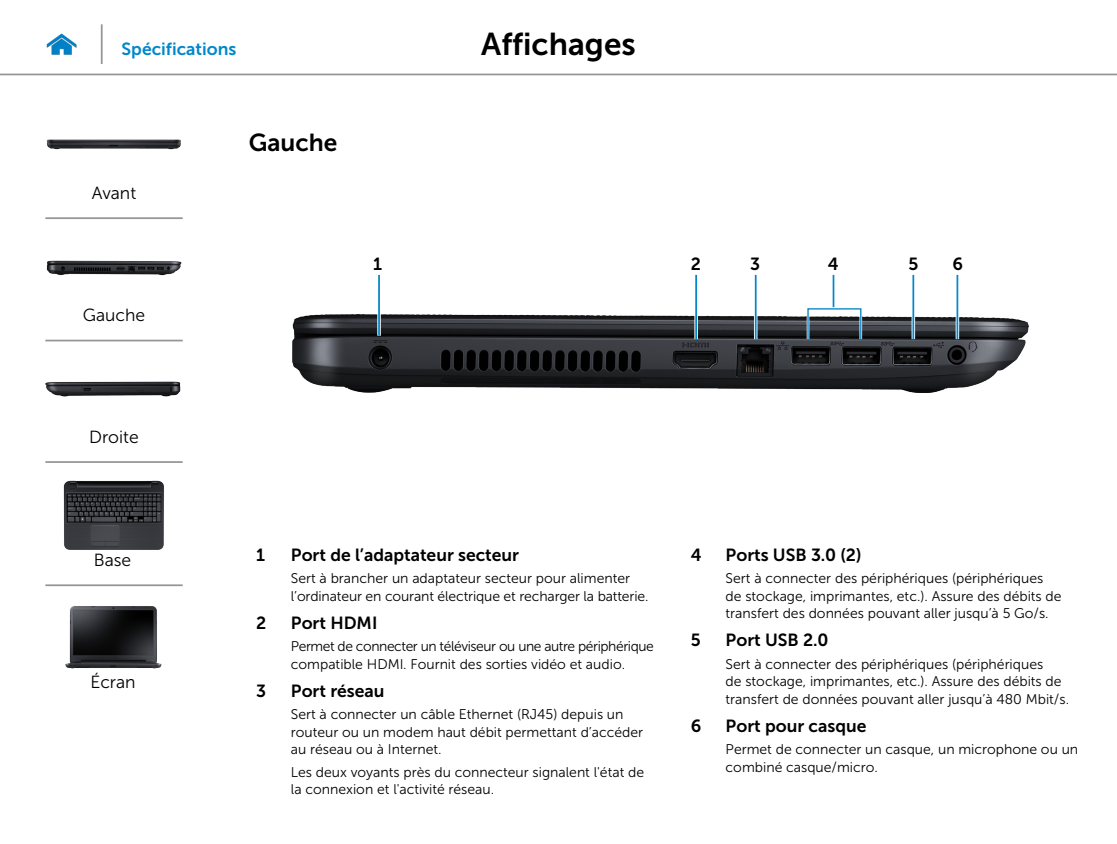
<style>
.page{position:relative;width:1117px;height:844px;background:#fff}
.page>*{position:absolute;margin:0;border:0;box-sizing:border-box;transform-origin:0 0}
.t1{font:31.5px "Museo Sans For Dell 700";color:#000}
.Head2{font:24.5px "Museo Sans For Dell 700";color:#000}
.Callout_Head{font:17.5px "Museo Sans For Dell 700";color:#000}
.t2{font:17.5px "Museo Sans For Dell 300";color:#000}
.t3{font:17.5px "Museo Sans For Dell 700";color:#0087cc}
.Callout-L{font:17.5px "Museo Sans For Dell 700";color:#000}
.Callout_description{font:14px/17.5px "Museo Sans For Dell 300";color:#000}
.Callout_description-2{font:14px/17.5px "Museo Sans For Dell 300";letter-spacing:-.03em;color:#000}
</style>
<div class="page">
<hr style="left:0;top:74px;width:1116px;height:1px;background:#939598">
<img style="left:46px;top:33px;width:31px;height:22px">
<img style="left:292px;top:290px;width:737px;height:102px">
<hr style="left:911px;top:275px;width:3px;height:64px;background:#fff">
<hr style="left:912px;top:275px;width:2px;height:64px;background:#0087cc">
<hr style="left:955px;top:275px;width:3px;height:64px;background:#fff">
<hr style="left:956px;top:275px;width:2px;height:64px;background:#0087cc">
<svg style="left:753px;top:275px;width:4px;height:64px"></svg>
<hr style="left:754px;top:275px;width:2px;height:64px;background:#0087cc">
<hr style="left:694px;top:275px;width:3px;height:64px;background:#fff">
<hr style="left:695px;top:275px;width:1px;height:64px;background:#0087cc">
<svg style="left:377px;top:290px;width:4px;height:45px"></svg>
<hr style="left:378px;top:275px;width:2px;height:60px;background:#0087cc">
<div style="left:806px;top:307px;width:55px;height:33px;border:3px solid #fff"></div>
<svg style="left:831px;top:275px;width:4px;height:32px"></svg>
<hr style="left:832px;top:275px;width:2px;height:32px;background:#0087cc">
<hr style="left:101px;top:24px;width:2px;height:40px;background:#939598">
<img style="left:46px;top:139px;width:135px;height:11px">
<img style="left:46px;top:260px;width:136px;height:16px">
<img style="left:45px;top:381px;width:136px;height:16px">
<img style="left:64px;top:480px;width:100px;height:69px">
<img style="left:65px;top:606px;width:97px;height:63px">
<hr style="left:45px;top:217px;width:138px;height:2px;background:#939598">
<hr style="left:45px;top:339px;width:138px;height:2px;background:#939598">
<hr style="left:45px;top:461px;width:138px;height:2px;background:#939598">
<hr style="left:45px;top:584px;width:138px;height:2px;background:#939598">
<p class="t3" style="left:122px;top:39px;width:116px">Spécifications</p>
<h1 class="t1" style="left:481px;top:26px;width:156px">Affichages</h1>
<p class="t2" style="left:92px;top:183px;width:46px">Avant</p>
<p class="t2" style="left:83px;top:305px;width:64px">Gauche</p>
<p class="t2" style="left:89px;top:428px;width:51px">Droite</p>
<p class="t2" style="left:94px;top:550px;width:39px">Base</p>
<p class="t2" style="left:90px;top:672px;width:47px">Écran</p>
<p class="Head2" style="left:249px;top:128px;width:90px">Gauche</p>
<p class="Callout-L" style="left:373px;top:254px;width:10px">1</p>
<p class="Callout-L" style="left:690px;top:254px;width:12px">2</p>
<p class="Callout-L" style="left:750px;top:254px;width:12px">3</p>
<p class="Callout-L" style="left:827px;top:254px;width:12px">4</p>
<p class="Callout-L" style="left:908px;top:254px;width:11px">5</p>
<p class="Callout-L" style="left:952px;top:254px;width:12px">6</p>
<p class="Callout_Head" style="left:256px;top:544px;width:10px">1</p>
<p class="Callout_Head" style="left:291px;top:544px;width:230px">Port de l’adaptateur secteur</p>
<p class="Callout_description" style="left:291px;top:569px;width:359px">Sert à brancher un adaptateur secteur pour alimenter l’ordinateur en courant électrique et recharger la batterie.</p>
<p class="Callout_Head" style="left:256px;top:612px;width:12px">2</p>
<p class="Callout_Head" style="left:291px;top:612px;width:88px">Port HDMI</p>
<p class="Callout_description-2" style="left:291px;top:637px;width:364px">Permet de connecter un téléviseur ou une autre périphérique compatible HDMI. Fournit des sorties vidéo et audio.</p>
<p class="Callout_Head" style="left:256px;top:680px;width:12px">3</p>
<p class="Callout_Head" style="left:291px;top:680px;width:95px">Port réseau</p>
<p class="Callout_description" style="left:291px;top:705px;width:354px">Sert à connecter un câble Ethernet (RJ45) depuis un routeur ou un modem haut débit permettant d’accéder au réseau ou à Internet.</p>
<p class="Callout_description" style="left:291px;top:763px;width:354px">Les deux voyants près du connecteur signalent l'état de la connexion et l'activité réseau.</p>
<p class="Callout_Head" style="left:690px;top:544px;width:12px">4</p>
<p class="Callout_Head" style="left:725px;top:544px;width:137px">Ports USB 3.0 (2)</p>
<p class="Callout_description" style="left:725px;top:569px;width:337px">Sert à connecter des périphériques (périphériques de stockage, imprimantes, etc.). Assure des débits de transfert des données pouvant aller jusqu’à 5 Go/s.</p>
<p class="Callout_Head" style="left:690px;top:630px;width:11px">5</p>
<p class="Callout_Head" style="left:725px;top:630px;width:104px">Port USB 2.0</p>
<p class="Callout_description" style="left:725px;top:655px;width:345px">Sert à connecter des périphériques (périphériques<br>de stockage, imprimantes, etc.). Assure des débits de transfert de données pouvant aller jusqu’à 480 Mbit/s.</p>
<p class="Callout_Head" style="left:690px;top:715px;width:12px">6</p>
<p class="Callout_Head" style="left:725px;top:715px;width:142px">Port pour casque</p>
<p class="Callout_description" style="left:725px;top:740px;width:354px">Permet de connecter un casque, un microphone ou un combiné casque/micro.</p>
</div>
